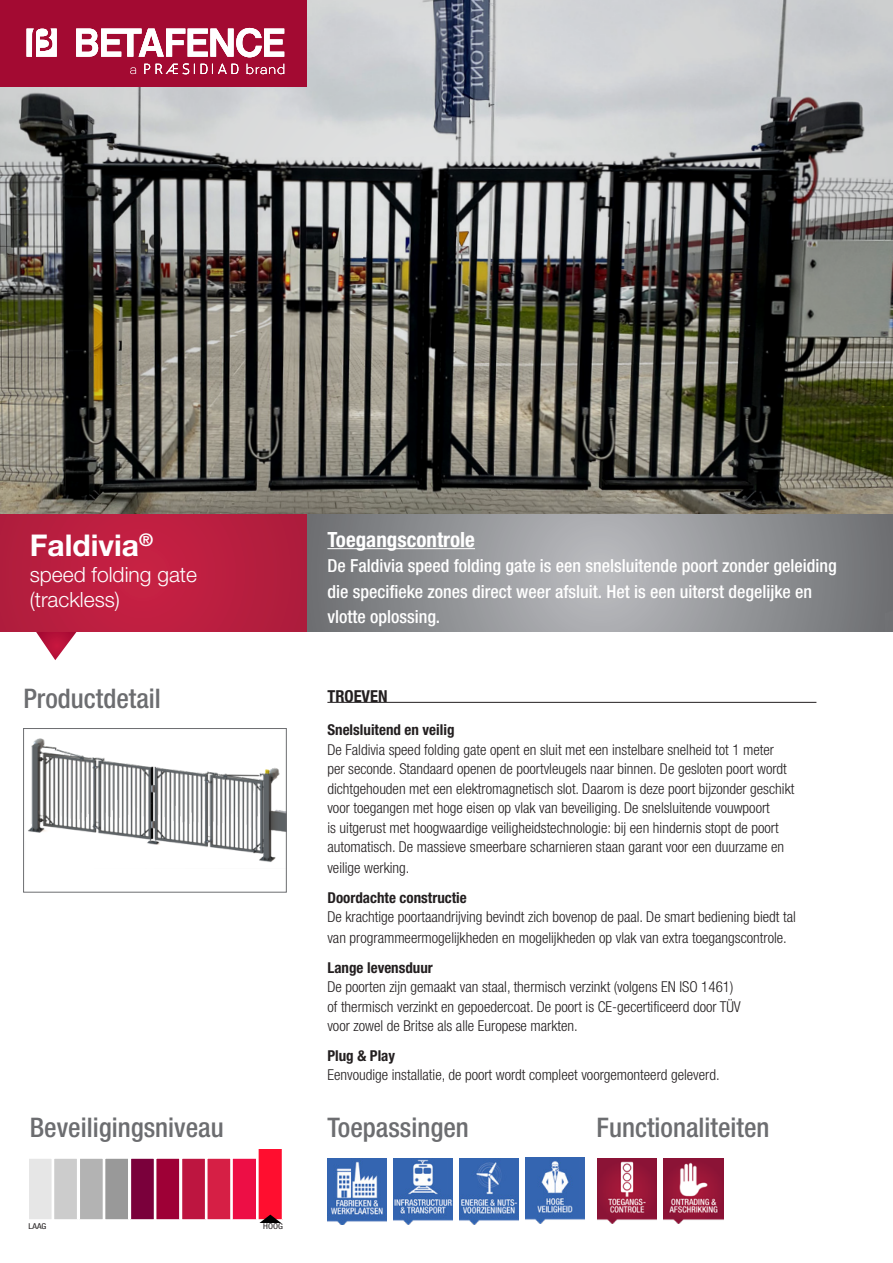
<style>
.page{position:relative;width:893px;height:1263px;background:#fff}
.page>*{position:absolute;margin:0;border:0;box-sizing:border-box;transform-origin:0 0}
.t1{font:700 30px "Helvetica Neue LT Std";color:#fff}
.t2{font:500 condensed 27px "Helvetica Neue LT Std";color:#6c6d70}
.t3{font:300 21px "Helvetica Neue LT Std";color:#fff}
._01_INTRO{font:700 condensed 21px "Helvetica Neue LT Std";color:#fff}
._01_INTRO-2{font:500 condensed 18px/25.5px "Helvetica Neue LT Std";color:#fff}
.t4{font:700 condensed 16.5px "Helvetica Neue LT Std";color:#231f20}
.t5{font:300 condensed 15px/19.5px "Helvetica Neue LT Std";color:#231f20}
._03_TROEVEN-TITEL{font:700 condensed 15px "Helvetica Neue LT Std";color:#231f20}
._04_TROEVEN-BODY{font:condensed 8.1px "Helvetica Neue LT Std";color:#231f20;scale:1.11 1}
.t6{font:condensed 7.5px "Helvetica Neue LT Std";color:#000;scale:1.53 1}
</style>
<div class="page">
<hr style="left:892px;top:1105px;width:1px;height:158px;background:#bcbdc0">
<svg style="left:0;top:0;width:893px;height:514px;background:#757570"></svg>
<img style="left:393px;top:1159px;width:60px;height:65px">
<img style="left:327px;top:1159px;width:60px;height:66px">
<img style="left:597px;top:1158px;width:60px;height:65px">
<img style="left:663px;top:1158px;width:60px;height:65px">
<img style="left:459px;top:1159px;width:60px;height:65px">
<img style="left:525px;top:1158px;width:60px;height:65px">
<svg style="left:35px;top:631px;width:43px;height:29px"></svg>
<div style="left:0;top:0;width:306px;height:86px;background:#a30a32"></div>
<svg style="left:76px;top:28px;width:208px;height:29px"></svg>
<svg style="left:27px;top:29px;width:30px;height:28px"></svg>
<svg style="left:247px;top:64px;width:37px;height:10px"></svg>
<svg style="left:144px;top:64px;width:6px;height:10px"></svg>
<svg style="left:201px;top:64px;width:37px;height:10px"></svg>
<svg style="left:156px;top:63px;width:39px;height:11px"></svg>
<svg style="left:130px;top:67px;width:6px;height:7px"></svg>
<svg style="left:306px;top:514px;width:579px;height:117px;background:#939497"></svg>
<hr style="left:327px;top:548px;width:148px;height:1px;background:#fff">
<hr style="left:327px;top:702px;width:489px;height:1px;background:#231f20">
<img style="left:28px;top:738px;width:257px;height:124px">
<div style="left:23px;top:728px;width:264px;height:164px;border:1px solid #6c6d70"></div>
<svg style="left:30px;top:1159px;width:22px;height:60px"></svg>
<div style="left:54px;top:1158px;width:24px;height:61px;background:#ccc"></div>
<div style="left:53px;top:1158px;width:25px;height:61px;border:1px solid #fff"></div>
<div style="left:79px;top:1158px;width:24px;height:61px;background:#b3b3b3"></div>
<div style="left:79px;top:1158px;width:24px;height:61px;border:1px solid #fff"></div>
<div style="left:105px;top:1158px;width:24px;height:61px;background:#999"></div>
<div style="left:105px;top:1158px;width:24px;height:61px;border:1px solid #fff"></div>
<div style="left:131px;top:1158px;width:23px;height:61px;background:#7a003b"></div>
<div style="left:130px;top:1158px;width:25px;height:61px;border:1px solid #fff"></div>
<div style="left:156px;top:1158px;width:24px;height:61px;background:#9e0036"></div>
<div style="left:156px;top:1158px;width:24px;height:61px;border:1px solid #fff"></div>
<div style="left:207px;top:1158px;width:24px;height:61px;background:#d61f45"></div>
<div style="left:207px;top:1158px;width:24px;height:61px;border:1px solid #fff"></div>
<div style="left:182px;top:1158px;width:23px;height:61px;background:#bd1540"></div>
<div style="left:181px;top:1158px;width:25px;height:61px;border:1px solid #fff"></div>
<div style="left:232px;top:1158px;width:25px;height:61px;background:#ed0e45"></div>
<div style="left:232px;top:1158px;width:25px;height:61px;border:1px solid #fff"></div>
<svg style="left:258px;top:1149px;width:25px;height:74px;background:#f2223e"></svg>
<img style="left:885px;top:277px;width:8px;height:355px">
<div style="left:0;top:514px;width:306px;height:117px;background:#bb1e40"></div>
<p class="t1" style="left:30px;top:527px;width:125px">Faldivia<sup>®</sup></p>
<p class="t3" style="left:30px;top:561px;width:169px">speed folding gate</p>
<p class="t3" style="left:30px;top:586px;width:92px">(trackless)</p>
<h2 class="t2" style="left:23px;top:682px;width:139px">Productdetail</h2>
<p class="_01_INTRO" style="left:327px;top:526px;width:149px">Toegangscontrole</p>
<p class="_01_INTRO-2" style="left:327px;top:553px;width:511px">De Faldivia speed folding gate is een snelsluitende poort zonder geleiding die specifieke zones direct weer afsluit. Het is een uiterst degelijke en vlotte oplossing.</p>
<p class="t4" style="left:327px;top:687px;width:62px">TROEVEN</p>
<p class="_03_TROEVEN-TITEL" style="left:327px;top:721px;width:129px">Snelsluitend en veilig</p>
<p class="t5" style="left:327px;top:739px;width:468px">De Faldivia speed folding gate opent en sluit met een instelbare snelheid tot 1 meter per seconde. Standaard openen de poortvleugels naar binnen. De gesloten poort wordt dichtgehouden met een elektromagnetisch slot. Daarom is deze poort bijzonder geschikt voor toegangen met hoge eisen op vlak van beveiliging. De snelsluitende vouwpoort<br>is uitgerust met hoogwaardige veiligheidstechnologie: bij een hindernis stopt de poort automatisch. De massieve smeerbare scharnieren staan garant voor een duurzame en</p>
<p class="t5" style="left:327px;top:858px;width:84px">veilige werking.</p>
<p class="_03_TROEVEN-TITEL" style="left:327px;top:888px;width:141px">Doordachte constructie</p>
<p class="t5" style="left:327px;top:907px;width:470px">De krachtige poortaandrijving bevindt zich bovenop de paal. De smart bediening biedt tal</p>
<p class="t5" style="left:327px;top:928px;width:461px">van programmeermogelijkheden en mogelijkheden op vlak van extra toegangscontrole.</p>
<p class="_03_TROEVEN-TITEL" style="left:327px;top:958px;width:107px">Lange levensduur</p>
<p class="t5" style="left:327px;top:977px;width:407px">De poorten zijn gemaakt van staal, thermisch verzinkt (volgens EN ISO 1461)</p>
<p class="t5" style="left:327px;top:996px;width:415px">of thermisch verzinkt en gepoedercoat. De poort is CE-gecertificeerd door TÜV</p>
<p class="t5" style="left:327px;top:1016px;width:252px">voor zowel de Britse als alle Europese markten.</p>
<p class="_03_TROEVEN-TITEL" style="left:327px;top:1046px;width:69px">Plug &amp; Play</p>
<p class="t5" style="left:327px;top:1065px;width:394px">Eenvoudige installatie, de poort wordt compleet voorgemonteerd geleverd.</p>
<h2 class="t2" style="left:30px;top:1112px;width:195px">Beveiligingsniveau</h2>
<h2 class="t2" style="left:327px;top:1111px;width:143px">Toepassingen</h2>
<h2 class="t2" style="left:597px;top:1111px;width:174px">Functionaliteiten</h2>
<p class="_04_TROEVEN-BODY" style="left:263px;top:1221px;width:19px">HOOG</p>
<p class="_04_TROEVEN-BODY" style="left:29px;top:1221px;width:18px">LAAG</p>
<p class="t6" style="left:262px;top:1222px;width:15px">HIGH</p>
<p class="t6" style="left:28px;top:1223px;width:14px">LOW</p>
</div>
